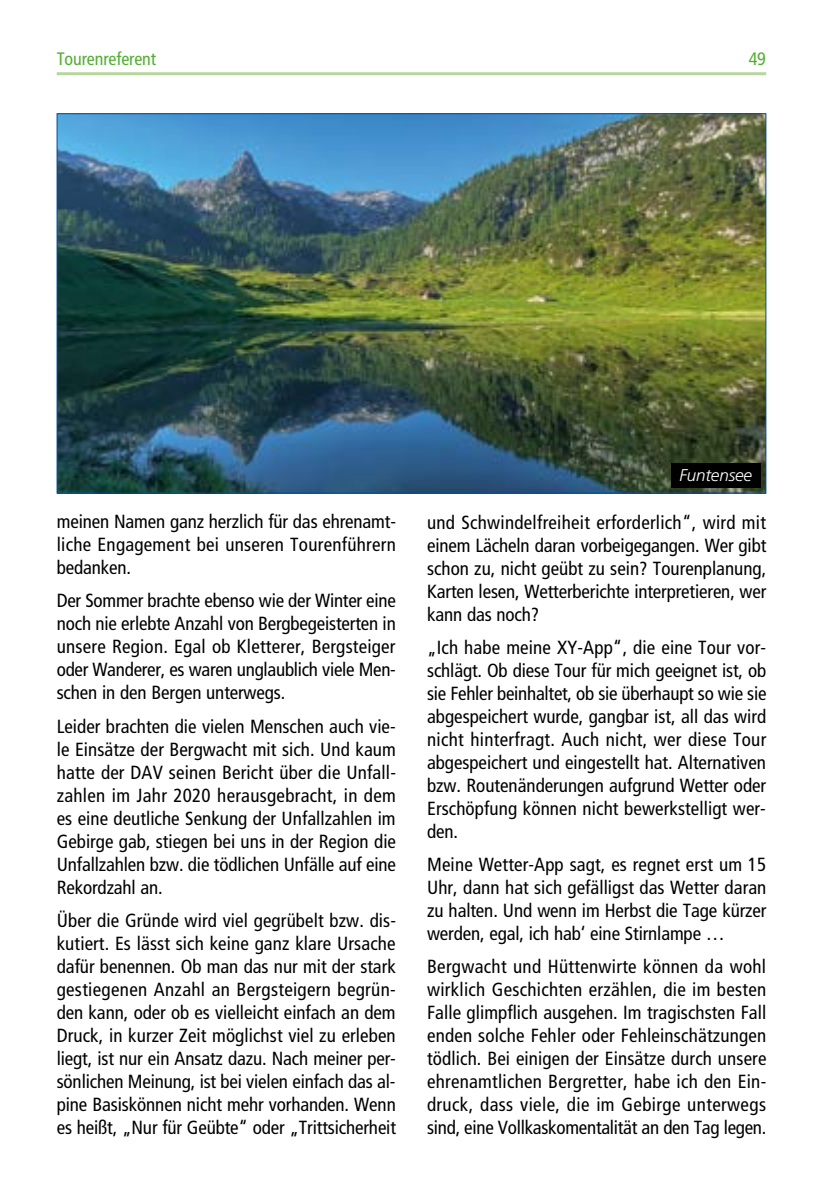
<style>
.page{position:relative;width:840px;height:1191px;background:#fff}
.page>*{position:absolute;margin:0;border:0;box-sizing:border-box;transform-origin:0 0}
.t1{font:condensed 19px/23px "Frutiger";letter-spacing:-.005em;color:#000;text-align:justify}
.t2{font:condensed 18px "Frutiger";letter-spacing:-.005em;color:#52ae32}
.t3{font:italic 300 17px "Frutiger";letter-spacing:-.01em;color:#fff}
</style>
<div class="page">
<hr style="left:57px;top:72px;width:708px;height:3px;background:#b7d69b">
<img style="left:59px;top:115px;width:704px;height:376px">
<div style="left:670px;top:463px;width:90px;height:25px;background:#000"></div>
<p class="t2" style="left:57px;top:48px;width:101px">Tourenreferent</p>
<p class="t2" style="left:748px;top:48px;width:19px">49</p>
<p class="t1" style="left:57px;top:510px;width:340px">meinen Namen ganz herzlich für das ehrenamt&shy;liche Engagement bei unseren Tourenführern bedanken.</p>
<p class="t1" style="left:57px;top:589px;width:340px">Der Sommer brachte ebenso wie der Winter eine noch nie erlebte Anzahl von Bergbegeisterten in unsere Region. Egal ob Kletterer, Bergsteiger oder Wanderer, es waren unglaublich viele Men&shy;schen in den Bergen unterwegs.</p>
<p class="t1" style="left:57px;top:714px;width:340px">Leider brachten die vielen Menschen auch vie&shy;le Einsätze der Bergwacht mit sich. Und kaum hatte der DAV seinen Bericht über die Unfall&shy;zahlen im Jahr 2020 herausgebracht, in dem es eine deutliche Senkung der Unfallzahlen im Gebirge gab, stiegen bei uns in der Region die Unfallzahlen bzw. die tödlichen Unfälle auf eine Rekordzahl an.</p>
<p class="t1" style="left:57px;top:908px;width:340px">Über die Gründe wird viel gegrübelt bzw. dis&shy;kutiert. Es lässt sich keine ganz klare Ursache dafür benennen. Ob man das nur mit der stark gestiegenen Anzahl an Bergsteigern begrün&shy;den kann, oder ob es vielleicht einfach an dem Druck, in kurzer Zeit möglichst viel zu erleben liegt, ist nur ein Ansatz dazu. Nach meiner per&shy;sönlichen Meinung, ist bei vielen einfach das al&shy;pine Basiskönnen nicht mehr vorhanden. Wenn es heißt, „Nur für Geübte“ oder „Trittsicherheit</p>
<p class="t3" style="left:679px;top:465px;width:74px">Funtensee</p>
<p class="t1" style="left:427px;top:510px;width:340px">und Schwindelfreiheit erforderlich“, wird mit einem Lächeln daran vorbeigegangen. Wer gibt schon zu, nicht geübt zu sein? Tourenplanung, Karten lesen, Wetterberichte interpretieren, wer kann das noch?</p>
<p class="t1" style="left:427px;top:635px;width:340px">„Ich habe meine XY-App“, die eine Tour vor&shy;schlägt. Ob diese Tour für mich geeignet ist, ob sie Fehler beinhaltet, ob sie überhaupt so wie sie abgespeichert wurde, gangbar ist, all das wird nicht hinterfragt. Auch nicht, wer diese Tour abgespeichert und eingestellt hat. Alternativen bzw. Routenänderungen aufgrund Wetter oder Erschöpfung können nicht bewerkstelligt wer&shy;den.</p>
<p class="t1" style="left:427px;top:853px;width:340px">Meine Wetter-App sagt, es regnet erst um 15<br>Uhr, dann hat sich gefälligst das Wetter daran zu halten. Und wenn im Herbst die Tage kürzer werden, egal, ich hab‘ eine Stirnlampe …</p>
<p class="t1" style="left:427px;top:955px;width:340px">Bergwacht und Hüttenwirte können da wohl wirklich Geschichten erzählen, die im besten Falle glimpflich ausgehen. Im tragischsten Fall enden solche Fehler oder Fehleinschätzungen tödlich. Bei einigen der Einsätze durch unsere ehrenamtlichen Bergretter, habe ich den Ein&shy;druck, dass viele, die im Gebirge unterwegs sind, eine Vollkaskomentalität an den Tag legen.</p>
</div>
